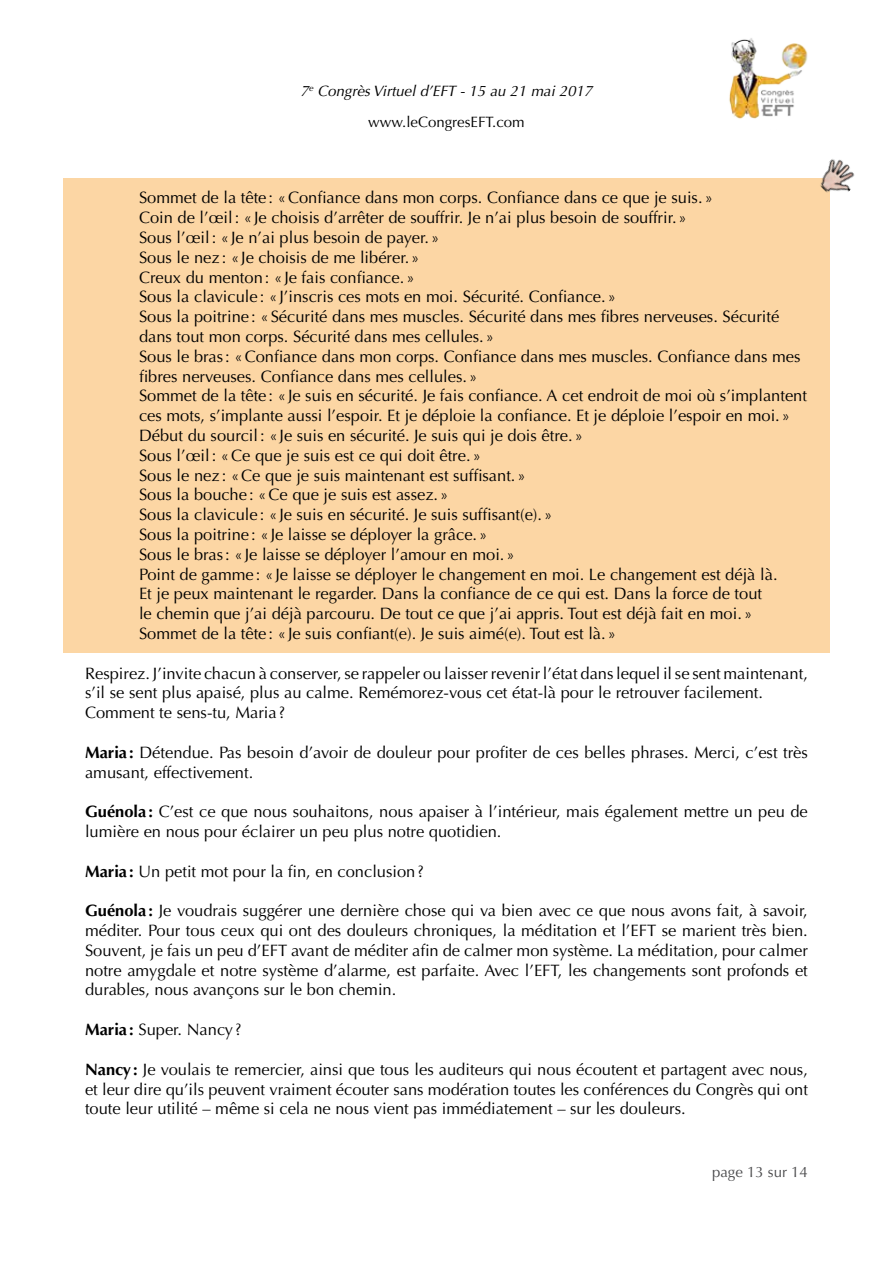
<style>
.page{position:relative;width:893px;height:1263px;background:#fff}
.page>*{position:absolute;margin:0;border:0;box-sizing:border-box;transform-origin:0 0}
.t1{font:16.5px/19.8px "Optima";color:#000}
.t2{font:italic 15px/31.5px "Optima";color:#000;text-align:center}
.t3{font:15px "Optima";color:#4b4b4d}
.s1{font-style:normal}
.s2{font-weight:700}
</style>
<div class="page">
<div style="left:63px;top:179px;width:767px;height:474px;background:#fcd6a4"></div>
<img style="left:813px;top:159px;width:42px;height:34px">
<img style="left:729px;top:38px;width:79px;height:81px">
<p class="t2" style="left:301px;top:75px;width:293px">7<sup>e</sup> Congrès Virtuel d’EFT - 15 au 21 mai 2017 <span class="s1">www.leCongresEFT.com</span></p>
<p class="t1" style="left:139px;top:188px;width:669px">Sommet de la tête : «Confiance dans mon corps. Confiance dans ce que je suis. »<br>Coin de l’œil: «Je choisis d’arrêter de souffrir. Je n’ai plus besoin de souffrir.»<br>Sous l’œil: «Je n’ai plus besoin de payer.»<br>Sous le nez: «Je choisis de me libérer.»<br>Creux du menton: «Je fais confiance.»<br>Sous la clavicule: « J’inscris ces mots en moi. Sécurité. Confiance.»<br>Sous la poitrine : «Sécurité dans mes muscles. Sécurité dans mes fibres nerveuses. Sécurité dans tout mon corps. Sécurité dans mes cellules. »<br>Sous le bras: «Confiance dans mon corps. Confiance dans mes muscles. Confiance dans mes fibres nerveuses. Confiance dans mes cellules. »<br>Sommet de la tête : «Je suis en sécurité. Je fais confiance. A cet endroit de moi où s’implantent ces mots, s’implante aussi l’espoir. Et je déploie la confiance. Et je déploie l’espoir en moi. » Début du sourcil: « Je suis en sécurité. Je suis qui je dois être. »<br>Sous l’œil: «Ce que je suis est ce qui doit être. »<br>Sous le nez: «Ce que je suis maintenant est suffisant. »<br>Sous la bouche: «Ce que je suis est assez. »<br>Sous la clavicule: « Je suis en sécurité. Je suis suffisant(e). »<br>Sous la poitrine : «Je laisse se déployer la grâce.»<br>Sous le bras: «Je laisse se déployer l’amour en moi.»<br>Point de gamme: « Je laisse se déployer le changement en moi. Le changement est déjà là.<br>Et je peux maintenant le regarder. Dans la confiance de ce qui est. Dans la force de tout<br>le chemin que j’ai déjà parcouru. De tout ce que j’ai appris. Tout est déjà fait en moi.» Sommet de la tête : «Je suis confiant(e). Je suis aimé(e). Tout est là.»</p>
<p class="t1" style="left:85px;top:663px;width:724px">Respirez. J’invite chacun à conserver, se rappeler ou laisser revenir l’état dans lequel il se sent maintenant, s’il se sent plus apaisé, plus au calme. Remémorez-vous cet état-là pour le retrouver facilement.<br>Comment te sens-tu, Maria ?</p>
<p class="t1" style="left:85px;top:743px;width:724px"><span class="s2">Maria:</span> Détendue. Pas besoin d’avoir de douleur pour profiter de ces belles phrases. Merci, c’est très amusant, effectivement.</p>
<p class="t1" style="left:85px;top:802px;width:724px"><span class="s2">Guénola :</span> C’est ce que nous souhaitons, nous apaiser à l’intérieur, mais également mettre un peu de lumière en nous pour éclairer un peu plus notre quotidien.</p>
<p class="t1" style="left:85px;top:861px;width:340px"><span class="s2">Maria:</span> Un petit mot pour la fin, en conclusion?</p>
<p class="t1" style="left:85px;top:901px;width:724px;text-align:justify"><span class="s2">Guénola :</span> Je voudrais suggérer une dernière chose qui va bien avec ce que nous avons fait, à savoir, méditer. Pour tous ceux qui ont des douleurs chroniques, la méditation et l’EFT se marient très bien.<br>Souvent, je fais un peu d’EFT avant de méditer afin de calmer mon système. La méditation, pour calmer notre amygdale et notre système d’alarme, est parfaite. Avec l’EFT, les changements sont profonds et durables, nous avançons sur le bon chemin.</p>
<p class="t1" style="left:85px;top:1020px;width:158px"><span class="s2">Maria:</span> Super. Nancy?</p>
<p class="t1" style="left:85px;top:1059px;width:724px;text-align:justify"><span class="s2">Nancy:</span> Je voulais te remercier, ainsi que tous les auditeurs qui nous écoutent et partagent avec nous, et leur dire qu’ils peuvent vraiment écouter sans modération toutes les conférences du Congrès qui ont toute leur utilité – même si cela ne nous vient pas immédiatement – sur les douleurs.</p>
<p class="t3" style="left:712px;top:1163px;width:97px">page 13 sur 14</p>
</div>
